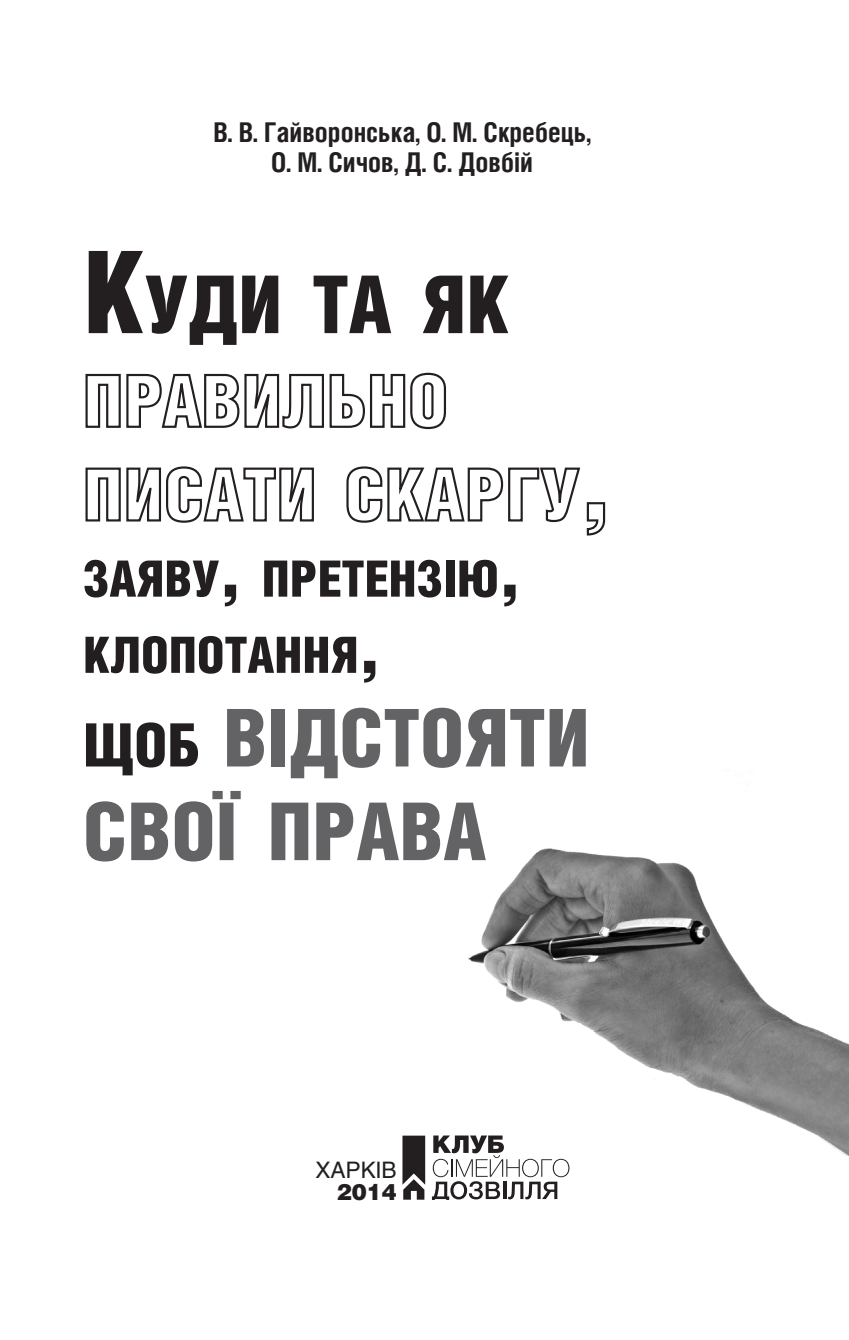
<style>
.page{position:relative;width:849px;height:1340px;background:#fff}
.page>*{position:absolute;margin:0;border:0;box-sizing:border-box;transform-origin:0 0}
.Гл{font:900 80.1px "Helios Cond";color:#636366}
.Гл-2{font:900 80.1px "Helios Cond";color:#231f20}
.Гл-3{font:900 50.18px "Helios Cond";color:#231f20}
.Совет{font:700 27.22px/29.7px "Helios Cond";color:#231f20;text-align:center}
.t1{font:22.5px "Helios";color:#231f20}
.t2{font:900 22.5px "Helios";color:#231f20}
.s1{font-size:114.3px}
.s2{font-size:71.77px}
.s3{font-size:60.07px;color:#231f20}
</style>
<div class="page">
<img style="left:425px;top:848px;width:423px;height:307px">
<svg style="left:85px;top:372px;width:361px;height:58px"></svg>
<svg style="left:85px;top:466px;width:229px;height:57px"></svg>
<svg style="left:346px;top:466px;width:260px;height:70px"></svg>
<svg style="left:432px;top:1135px;width:137px;height:64px"></svg>
<svg style="left:402px;top:1135px;width:23px;height:64px"></svg>
<p class="Совет" style="left:213px;top:117px;width:379px">В. В. Гайворонська, О. М. Скребець,<br>О. М. Сичов, Д. С. Довбій</p>
<p class="Гл-2" style="left:83px;top:259px;width:422px"><span class="s1">К</span>уди та як</p>
<p class="Гл-3" style="left:83px;top:550px;width:440px">заяву<span class="s2">,</span> претензію<span class="s2">,</span></p>
<p class="Гл-3" style="left:83px;top:626px;width:300px">клопотання<span class="s2">,</span></p>
<p class="Гл" style="left:83px;top:692px;width:508px"><span class="s3">щоб</span> відстояти</p>
<p class="Гл" style="left:83px;top:785px;width:404px">свої права</p>
<p class="t1" style="left:315px;top:1156px;width:83px">ХАРКІВ</p>
<p class="t2" style="left:336px;top:1177px;width:62px">2014</p>
</div>
